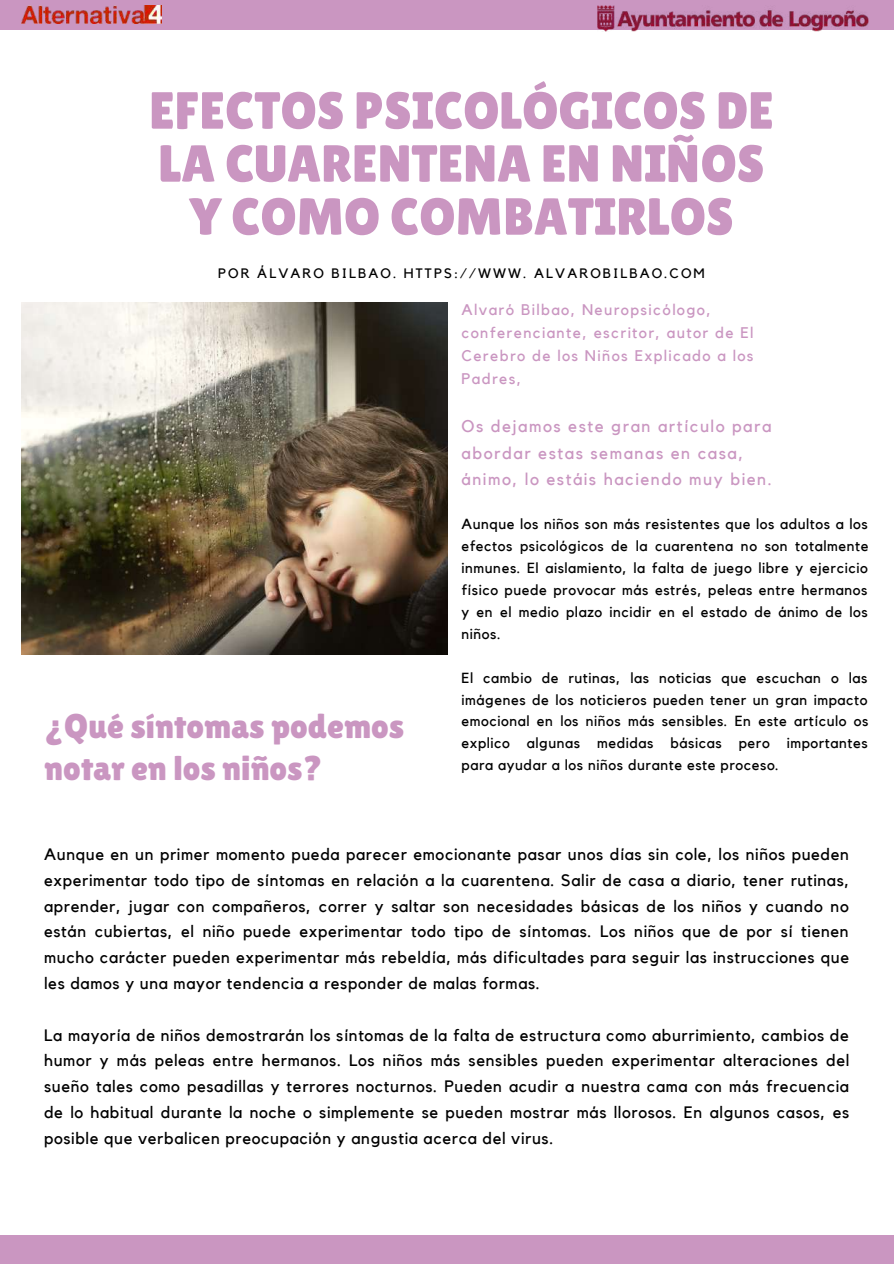
<style>
.page{position:relative;width:894px;height:1264px;background:#fff}
.page>*{position:absolute;margin:0;border:0;box-sizing:border-box;transform-origin:0 0}
.t1{font:52.05px/52.9px "Lilita One";color:#ca96c1;text-align:center}
.t2{font:34.35px/42.3px "Lilita One";color:#ca96c1}
.t3{font:16.95px/26.5px "Kollektif";letter-spacing:.09em;color:#ca96c1}
.t4{font:16.5px/25.8px "Kollektif";letter-spacing:.04em;color:#000;text-align:justify}
.t5{font:15.45px/23.1px "Kollektif";letter-spacing:.09em;color:#ca96c1}
.t6{font:14.55px/21.9px "Kollektif";letter-spacing:.04em;color:#000;text-align:justify}
.t7{font:13.65px "Kollektif";letter-spacing:.15em;color:#000}
</style>
<div class="page">
<div style="left:0;top:0;width:893px;height:29px;background:#ca96c1"></div>
<div style="left:0;top:1234px;width:893px;height:29px;background:#ca96c1"></div>
<img style="left:22px;top:303px;width:425px;height:351px">
<img style="left:21px;top:6px;width:140px;height:18px">
<img style="left:597px;top:6px;width:271px;height:26px">
<h1 class="t1" style="left:149px;top:84px;width:626px">EFECTOS PSICOLÓGICOS DE<br>LA CUARENTENA EN NIÑOS<br>Y COMO COMBATIRLOS</h1>
<p class="t7" style="left:218px;top:267px;width:488px">POR ÁLVARO BILBAO. HTTPS://WWW. ALVAROBILBAO.COM</p>
<h2 class="t2" style="left:44px;top:704px;width:361px">¿Qué síntomas podemos notar en los niños?</h2>
<p class="t5" style="left:461px;top:298px;width:293px">Alvaró Bilbao, Neuropsicólogo, conferenciante, escritor, autor de El<br>Cerebro de los Niños Explicado a los<br>Padres,</p>
<p class="t3" style="left:461px;top:414px;width:312px">Os dejamos este gran artículo para abordar estas semanas en casa, ánimo, lo estáis haciendo muy bien.</p>
<p class="t6" style="left:461px;top:513px;width:408px">Aunque los niños son más resistentes que los adultos a los efectos psicológicos de la cuarentena no son totalmente inmunes. El aislamiento, la falta de juego libre y ejercicio físico puede provocar más estrés, peleas entre hermanos y en el medio plazo incidir en el estado de ánimo de los niños.</p>
<p class="t6" style="left:461px;top:667px;width:408px">El cambio de rutinas, las noticias que escuchan o las imágenes de los noticieros pueden tener un gran impacto emocional en los niños más sensibles. En este artículo os explico algunas medidas básicas pero importantes para ayudar a los niños durante este proceso.</p>
<p class="t4" style="left:44px;top:842px;width:806px">Aunque en un primer momento pueda parecer emocionante pasar unos días sin cole, los niños pueden experimentar todo tipo de síntomas en relación a la cuarentena. Salir de casa a diario, tener rutinas, aprender, jugar con compañeros, correr y saltar son necesidades básicas de los niños y cuando no están cubiertas, el niño puede experimentar todo tipo de síntomas. Los niños que de por sí tienen mucho carácter pueden experimentar más rebeldía, más dificultades para seguir las instrucciones que les damos y una mayor tendencia a responder de malas formas.</p>
<p class="t4" style="left:44px;top:1022px;width:806px">La mayoría de niños demostrarán los síntomas de la falta de estructura como aburrimiento, cambios de humor y más peleas entre hermanos. Los niños más sensibles pueden experimentar alteraciones del sueño tales como pesadillas y terrores nocturnos. Pueden acudir a nuestra cama con más frecuencia de lo habitual durante la noche o simplemente se pueden mostrar más llorosos. En algunos casos, es posible que verbalicen preocupación y angustia acerca del virus.</p>
</div>
